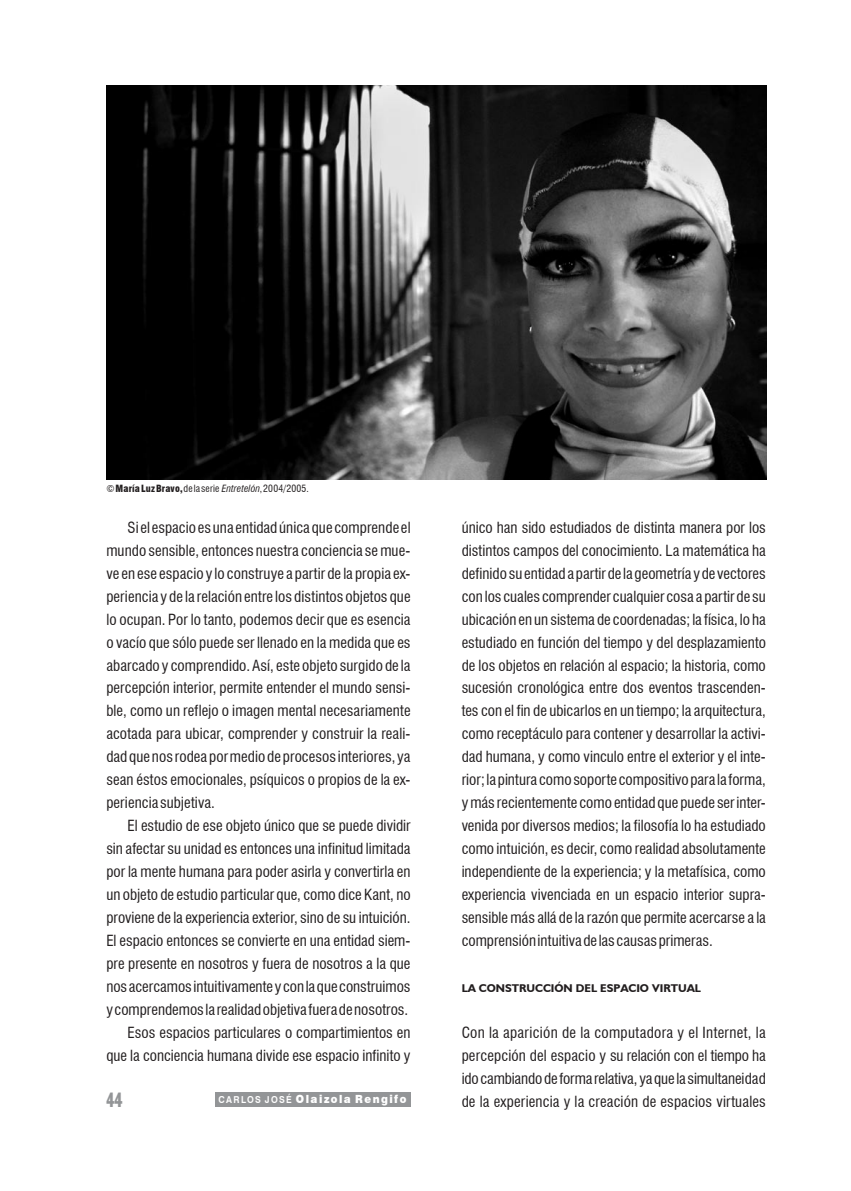
<style>
.page{position:relative;width:851px;height:1191px;background:#fff}
.page>*{position:absolute;margin:0;border:0;box-sizing:border-box;transform-origin:0 0}
.t1{font:700 condensed 21px "Humanist 521 BT Xtra";color:#939597;scale:.75 1}
.ATexto{font:condensed 15px/23px "Swiss 721 BT";color:#221e1f;text-align:justify}
.subítulos_01{font:700 11.25px "Humanist 521 BT";color:#221e1f}
.t2{font:900 11.25px "Swiss 721 BT";letter-spacing:.145em;color:#fff;scale:.9 1}
.ATexto-2{font:condensed 9.75px "Swiss 721 BT";letter-spacing:.015em;color:#221e1f}
.s1{font-weight:900}
.s2{font-style:italic}
.s3{font-weight:700;font-size:9.6px}
</style>
<div class="page">
<img style="left:106px;top:85px;width:659px;height:394px">
<div style="left:215px;top:1092px;width:195px;height:14px;background:#939597"></div>
<p class="ATexto-2" style="left:106px;top:483px;width:204px">© <span class="s1">María Luz Bravo,</span> de la serie <span class="s2">Entretelón</span>, 2004/2005.</p>
<p class="ATexto" style="left:106px;top:516px;width:306px;text-indent:21px">Si el espacio es una entidad única que comprende el mundo sensible, entonces nuestra conciencia se mue&shy;ve en ese espacio y lo construye a partir de la propia ex&shy;periencia y de la relación entre los distintos objetos que lo ocupan. Por lo tanto, podemos decir que es esencia o vacío que sólo puede ser llenado en la medida que es abarcado y comprendido. Así, este objeto surgido de la percepción interior, permite entender el mundo sensi&shy;ble, como un reflejo o imagen mental necesariamente acotada para ubicar, comprender y construir la reali&shy;dad que nos rodea por medio de procesos interiores, ya sean éstos emocionales, psíquicos o propios de la ex&shy;periencia subjetiva.</p>
<p class="ATexto" style="left:106px;top:814px;width:306px;text-indent:21px">El estudio de ese objeto único que se puede dividir sin afectar su unidad es entonces una infinitud limitada por la mente humana para poder asirla y convertirla en un objeto de estudio particular que, como dice Kant, no proviene de la experiencia exterior, sino de su intuición.<br>El espacio entonces se convierte en una entidad siem&shy;pre presente en nosotros y fuera de nosotros a la que nos acercamos intuitivamente y con la que construimos y comprendemos la realidad objetiva fuera de nosotros.</p>
<p class="ATexto" style="left:106px;top:1021px;width:306px;text-align:right">Esos espacios particulares o compartimientos en que la conciencia humana divide ese espacio infinito y</p>
<p class="t1" style="left:106px;top:1086px;width:23px">44</p>
<p class="t2" style="left:218px;top:1092px;width:210px"><span class="s3">CARLOS JOSÉ</span> Olaizola Rengifo</p>
<p class="ATexto" style="left:461px;top:516px;width:306px">único han sido estudiados de distinta manera por los distintos campos del conocimiento. La matemática ha definido su entidad a partir de la geometría y de vectores con los cuales comprender cualquier cosa a partir de su ubicación en un sistema de coordenadas; la física, lo ha estudiado en función del tiempo y del desplazamiento de los objetos en relación al espacio; la historia, como sucesión cronológica entre dos eventos trascenden&shy;tes con el fin de ubicarlos en un tiempo; la arquitectura, como receptáculo para contener y desarrollar la activi&shy;dad humana, y como vinculo entre el exterior y el inte&shy;rior; la pintura como soporte compositivo para la forma, y más recientemente como entidad que puede ser inter&shy;venida por diversos medios; la filosofía lo ha estudiado como intuición, es decir, como realidad absolutamente independiente de la experiencia; y la metafísica, como experiencia vivenciada en un espacio interior supra&shy;sensible más allá de la razón que permite acercarse a la comprensión intuitiva de las causas primeras.</p>
<p class="subítulos_01" style="left:461px;top:981px;width:241px">LA CONSTRUCCIÓN DEL ESPACIO VIRTUAL</p>
<p class="ATexto" style="left:461px;top:1021px;width:305px">Con la aparición de la computadora y el Internet, la percepción del espacio y su relación con el tiempo ha ido cambiando de forma relativa, ya que la simultaneidad de la experiencia y la creación de espacios virtuales</p>
</div>
